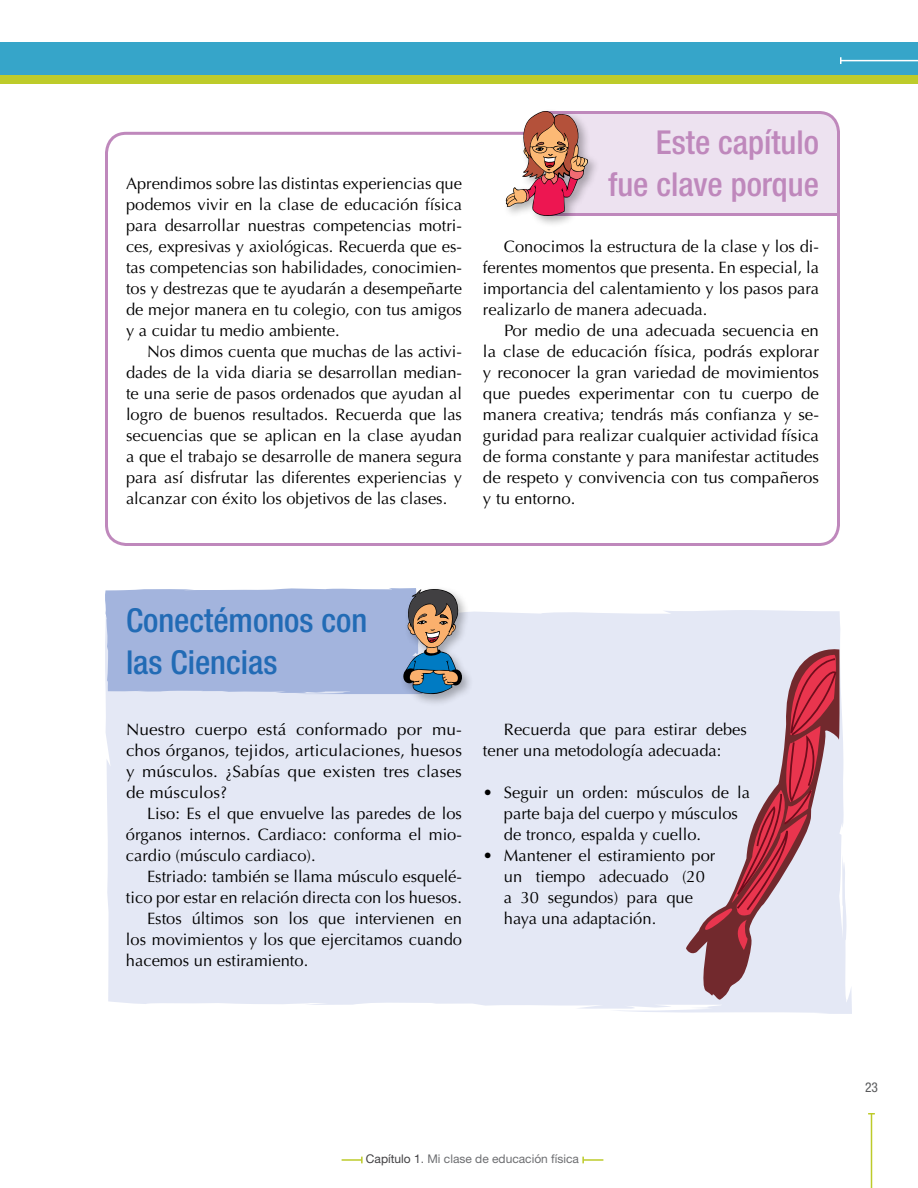
<style>
.page{position:relative;width:918px;height:1188px;background:#fff}
.page>*{position:absolute;margin:0;border:0;box-sizing:border-box;transform-origin:0 0}
.t1{font:500 condensed 33px "Helvetica Neue LT Std";color:#bf88bc}
.t2{font:500 condensed 33px/42px "Helvetica Neue LT Std";color:#226bb5}
.t3{font:16.5px/21px "Optima LT Std";color:#000;text-align:justify}
.t4{font:16.5px/21px "Optima LT Std";color:#000;text-align:justify;scale:1.04 1}
.t5{font:condensed 13.5px "Helvetica Neue LT Std";color:#58595b}
.t6{font:12px "Helvetica Neue LT Std";color:#6d6e71}
.s1{color:#414042}
</style>
<div class="page">
<hr style="left:871px;top:1114px;width:1px;height:74px;background:#bdcb2a">
<div style="left:0;top:72px;width:918px;height:12px;background:#bdcb2a"></div>
<div style="left:0;top:42px;width:918px;height:33px;background:#36a5c9"></div>
<hr style="left:841px;top:60px;width:77px;height:1px;background:#fff">
<svg style="left:840px;top:57px;width:2px;height:7px"></svg>
<div style="left:105px;top:132px;width:735px;height:414px;border:3px solid #bf88bc;border-radius:20px"></div>
<div style="left:503px;top:108px;width:97px;height:121px;background:#000;opacity:.3"></div>
<svg style="left:506px;top:110px;width:334px;height:109px;background:#e4cbd6"></svg>
<div style="left:105px;top:610px;width:747px;height:404px;background:#e4e8f5"></div>
<div style="left:400px;top:585px;width:74px;height:122px;background:#000;opacity:.3"></div>
<svg style="left:105px;top:587px;width:359px;height:107px;background:#a1afd1"></svg>
<hr style="left:342px;top:1159px;width:20px;height:2px;background:#bdcb2a">
<hr style="left:583px;top:1159px;width:20px;height:2px;background:#bdcb2a">
<svg style="left:685px;top:640px;width:155px;height:361px;background:#d4ced9"></svg>
<svg style="left:702px;top:654px;width:136px;height:296px;background:#cfa9b6"></svg>
<h1 class="t1" style="left:656px;top:123px;width:165px">Este capítulo</h1>
<p class="t3" style="left:126px;top:173px;width:338px">Aprendimos sobre las distintas experiencias que</p>
<h1 class="t1" style="left:608px;top:165px;width:212px">fue clave porque</h1>
<p class="t3" style="left:126px;top:194px;width:338px">podemos vivir en la clase de educación física para desarrollar nuestras competencias motri&shy;ces, expresivas y axiológicas. Recuerda que es&shy;tas competencias son habilidades, conocimien&shy;tos y destrezas que te ayudarán a desempeñarte de mejor manera en tu colegio, con tus amigos y a cuidar tu medio ambiente.</p>
<p class="t3" style="left:126px;top:341px;width:338px;text-indent:21px">Nos dimos cuenta que muchas de las activi&shy;dades de la vida diaria se desarrollan median&shy;te una serie de pasos ordenados que ayudan al logro de buenos resultados. Recuerda que las secuencias que se aplican en la clase ayudan a que el trabajo se desarrolle de manera segura para así disfrutar las diferentes experiencias y alcanzar con éxito los objetivos de las clases.</p>
<p class="t3" style="left:483px;top:236px;width:338px;text-indent:21px">Conocimos la estructura de la clase y los di&shy;ferentes momentos que presenta. En especial, la importancia del calentamiento y los pasos para realizarlo de manera adecuada.</p>
<p class="t3" style="left:483px;top:320px;width:338px;text-indent:21px">Por medio de una adecuada secuencia en la clase de educación física, podrás explorar y reconocer la gran variedad de movimientos que puedes experimentar con tu cuerpo de manera creativa; tendrás más confianza y se&shy;guridad para realizar cualquier actividad física de forma constante y para manifestar actitudes de respeto y convivencia con tus compañeros y tu entorno.</p>
<h1 class="t2" style="left:126px;top:599px;width:243px">Conectémonos con las Ciencias</h1>
<p class="t4" style="left:126px;top:719px;width:325px">Nuestro cuerpo está conformado por mu&shy;chos órganos, tejidos, articulaciones, huesos y músculos. ¿Sabías que existen tres clases de músculos?</p>
<p class="t3" style="left:126px;top:803px;width:338px;text-indent:21px">Liso: Es el que envuelve las paredes de los órganos internos. Cardiaco: conforma el mio&shy;cardio (músculo cardiaco).</p>
<p class="t3" style="left:147px;top:866px;width:317px">Estriado: también se llama músculo esquelé-</p>
<p class="t3" style="left:126px;top:887px;width:337px">tico por estar en relación directa con los huesos.</p>
<p class="t3" style="left:147px;top:908px;width:316px">Estos últimos son los que intervienen en</p>
<p class="t3" style="left:126px;top:929px;width:338px">los movimientos y los que ejercitamos cuando</p>
<p class="t3" style="left:126px;top:950px;width:184px">hacemos un estiramiento.</p>
<p class="t3" style="left:483px;top:719px;width:265px;text-indent:21px">Recuerda que para estirar debes tener una metodología adecuada:</p>
<p class="t3" style="left:504px;top:782px;width:247px;text-align:left;text-indent:-21px">• Seguir un orden: músculos de la parte baja del cuerpo y músculos de tronco, espalda y cuello.</p>
<p class="t3" style="left:504px;top:845px;width:213px;text-align:left;text-indent:-21px">• Mantener el estiramiento por un tiempo adecuado (20 a 30 segundos) para que haya una adaptación.</p>
<p class="t6" style="left:366px;top:1152px;width:215px"><span class="s1">Capítulo 1</span>. Mi clase de educación física</p>
<p class="t5" style="left:865px;top:1079px;width:14px">23</p>
</div>
